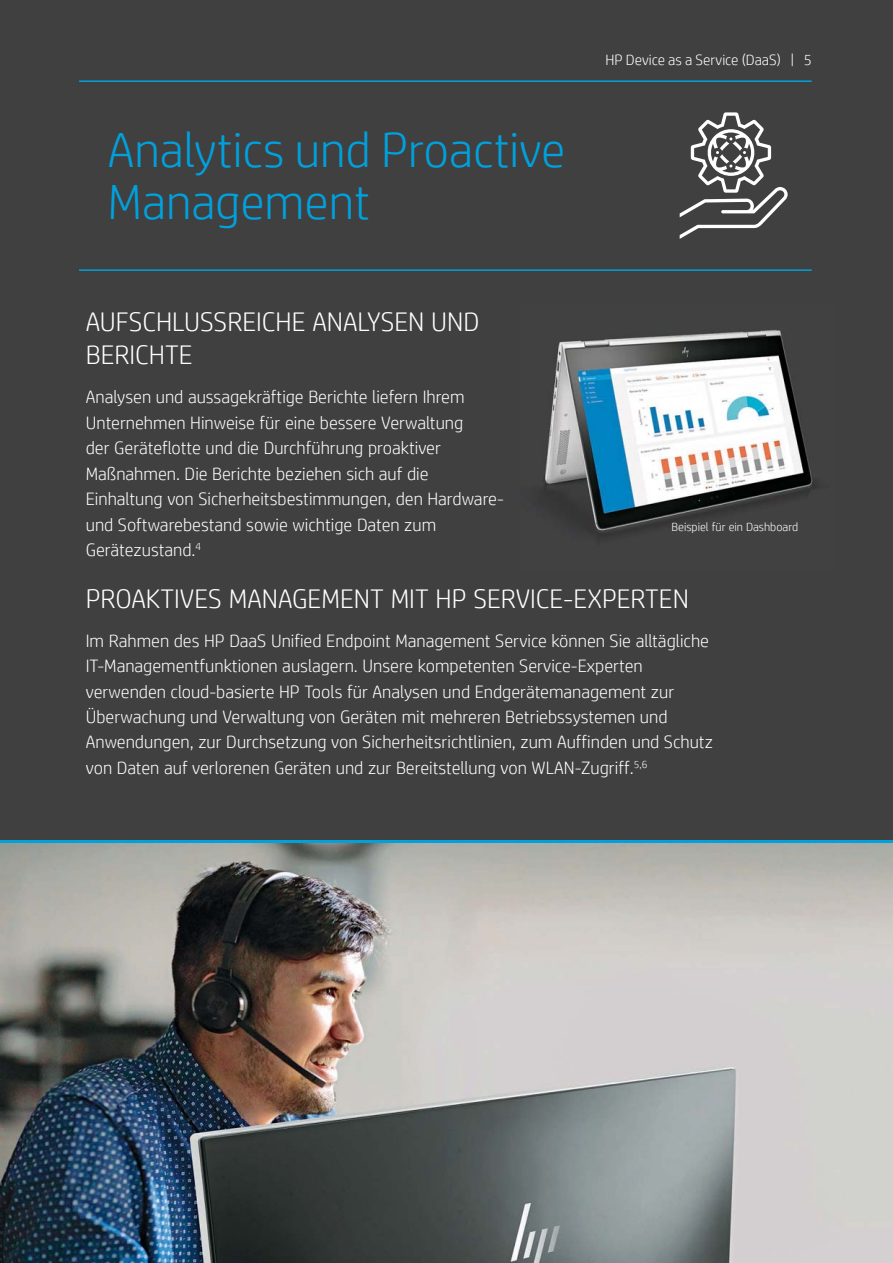
<style>
.page{position:relative;width:893px;height:1263px;background:#fff}
.page>*{position:absolute;margin:0;border:0;box-sizing:border-box;transform-origin:0 0}
.t1{font:300 49.5px/52.5px "HP Simplified";color:#00a1dd}
.t2{font:300 27px/33px "HP Simplified";color:#fff}
.t3{font:300 18px/25.5px "HP Simplified";color:#fff}
.t4{font:300 15px "HP Simplified";color:#fff}
.t5{font:300 12px "HP Simplified";color:#fff}
</style>
<div class="page">
<div style="left:0;top:0;width:893px;height:841px;background:#404041"></div>
<img style="left:0;top:843px;width:893px;height:420px">
<hr style="left:0;top:841px;width:893px;height:2px;background:#00a1dd">
<img style="left:544px;top:329px;width:272px;height:209px">
<svg style="left:680px;top:112px;width:107px;height:127px"></svg>
<hr style="left:79px;top:80px;width:733px;height:2px;background:#00a1dd">
<hr style="left:79px;top:269px;width:733px;height:2px;background:#00a1dd">
<h1 class="t1" style="left:108px;top:123px;width:459px">Analytics und Proactive<br>Management</h1>
<h2 class="t2" style="left:86px;top:305px;width:395px">AUFSCHLUSSREICHE ANALYSEN UND<br>BERICHTE</h2>
<p class="t3" style="left:86px;top:384px;width:420px">Analysen und aussagekräftige Berichte liefern Ihrem Unternehmen Hinweise für eine bessere Verwaltung<br>der Geräteflotte und die Durchführung proaktiver Maßnahmen. Die Berichte beziehen sich auf die Einhaltung von Sicherheitsbestimmungen, den Hardware&shy;und Softwarebestand sowie wichtige Daten zum Gerätezustand.<sup>4</sup></p>
<p class="t4" style="left:605px;top:50px;width:208px">HP Device as a Service (DaaS) | 5</p>
<p class="t5" style="left:672px;top:519px;width:128px">Beispiel für ein Dashboard</p>
<h2 class="t2" style="left:86px;top:582px;width:605px">PROAKTIVES MANAGEMENT MIT HP SERVICE-EXPERTEN</h2>
<p class="t3" style="left:86px;top:628px;width:629px">Im Rahmen des HP DaaS Unified Endpoint Management Service können Sie alltägliche IT-Managementfunktionen auslagern. Unsere kompetenten Service-Experten verwenden cloud-basierte HP Tools für Analysen und Endgerätemanagement zur Überwachung und Verwaltung von Geräten mit mehreren Betriebssystemen und Anwendungen, zur Durchsetzung von Sicherheitsrichtlinien, zum Auffinden und Schutz von Daten auf verlorenen Geräten und zur Bereitstellung von WLAN-Zugriff.<sup>5,6</sup></p>
</div>
